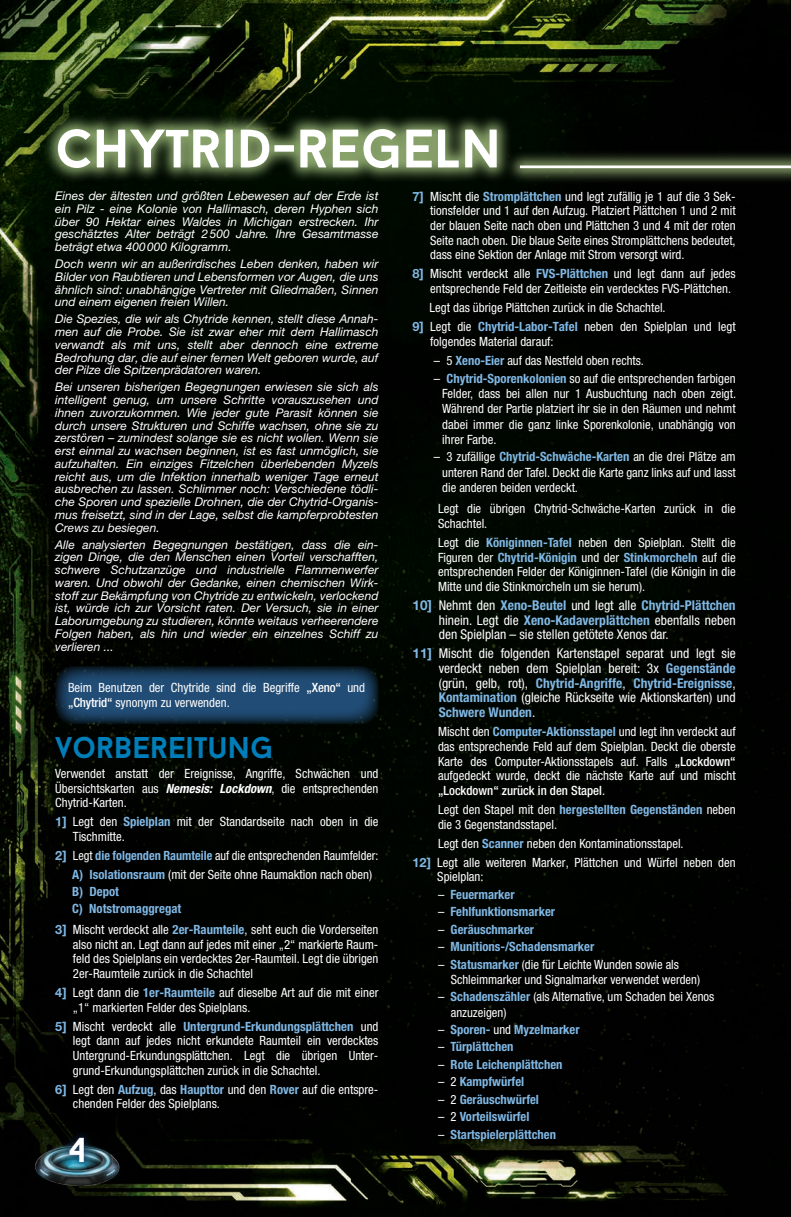
<style>
.page{position:relative;width:791px;height:1217px;background:#fff}
.page>*{position:absolute;margin:0;border:0;box-sizing:border-box;transform-origin:0 0}
.t1{font:700 54px "Baron Neue";color:#fff}
.t2{font:700 34.5px "Baron Neue";color:#fff}
.t3{font:700 30px "Baron Neue";color:#007eb9}
.t4{font:condensed 13.5px/14.7px "Helvetica Neue LT Pro";color:#fff;text-align:justify}
.t5{font:condensed 12.75px/14.7px "Helvetica Neue LT Pro";color:#fff}
.t6{font:700 condensed 12.75px/16.8px "Helvetica Neue LT Pro";color:#80b7e4}
.t7{font:condensed 12.75px/18.9px "Helvetica Neue LT Pro";color:#fff;scale:.96 1}
.t8{font:italic 12px/12.8px "Helvetica Neue LT Pro";color:#fff;text-align:justify}
.s1{font-weight:500}
.s2{font-weight:700;font-style:italic}
.s3{font-weight:700;font-stretch:normal;color:#80b7e4}
.s4{font-weight:700;color:#80b7e4}
.s5{font-weight:400;color:#fff}
</style>
<div class="page">
<img style="left:0;top:0;width:791px;height:1216px">
<img style="left:34px;top:1131px;width:86px;height:65px">
<div style="left:61px;top:1128px;width:32px;height:42px;background:#0f2748;opacity:.75"></div>
<div style="left:42px;top:113px;width:749px;height:71px;background:#b6d58e;opacity:.75"></div>
<hr style="left:520px;top:165px;width:271px;height:3px;background:#fff">
<svg style="left:55px;top:665px;width:323px;height:59px;background:#1a3d5e"></svg>
<h1 class="t1" style="left:55px;top:114px;width:447px">CHYTRID-REGELN</h1>
<p class="t8" style="left:55px;top:189px;width:325px">Eines der ältesten und größten Lebewesen auf der Erde ist ein Pilz - eine Kolonie von Hallimasch, deren Hyphen sich über 90 Hektar eines Waldes in Michigan erstrecken. Ihr geschätztes Alter beträgt 2500 Jahre. Ihre Gesamtmasse beträgt etwa 400000 Kilogramm.</p>
<p class="t8" style="left:55px;top:257px;width:325px">Doch wenn wir an außerirdisches Leben denken, haben wir Bilder von Raubtieren und Lebensformen vor Augen, die uns ähnlich sind: unabhängige Vertreter mit Gliedmaßen, Sinnen und einem eigenen freien Willen.</p>
<p class="t8" style="left:55px;top:312px;width:325px">Die Spezies, die wir als Chytride kennen, stellt diese Annah&shy;men auf die Probe. Sie ist zwar eher mit dem Hallimasch verwandt als mit uns, stellt aber dennoch eine extreme Bedrohung dar, die auf einer fernen Welt geboren wurde, auf der Pilze die Spitzenprädatoren waren.</p>
<p class="t8" style="left:55px;top:380px;width:325px">Bei unseren bisherigen Begegnungen erwiesen sie sich als intelligent genug, um unsere Schritte vorauszusehen und ihnen zuvorzukommen. Wie jeder gute Parasit können sie durch unsere Strukturen und Schiffe wachsen, ohne sie zu zerstören – zumindest solange sie es nicht wollen. Wenn sie erst einmal zu wachsen beginnen, ist es fast unmöglich, sie aufzuhalten. Ein einziges Fitzelchen überlebenden Myzels reicht aus, um die Infektion innerhalb weniger Tage erneut ausbrechen zu lassen. Schlimmer noch: Verschiedene tödli&shy;che Sporen und spezielle Drohnen, die der Chytrid-Organis&shy;mus freisetzt, sind in der Lage, selbst die kampferprobtesten Crews zu besiegen.</p>
<p class="t8" style="left:55px;top:537px;width:325px">Alle analysierten Begegnungen bestätigen, dass die ein&shy;zigen Dinge, die den Menschen einen Vorteil verschafften, schwere Schutzanzüge und industrielle Flammenwerfer waren. Und obwohl der Gedanke, einen chemischen Wirk&shy;stoff zur Bekämpfung von Chytride zu entwickeln, verlockend ist, würde ich zur Vorsicht raten. Der Versuch, sie in einer Laborumgebung zu studieren, könnte weitaus verheerendere Folgen haben, als hin und wieder ein einzelnes Schiff zu verlieren ...</p>
<p class="t5" style="left:68px;top:680px;width:298px">Beim Benutzen der Chytride sind die Begriffe <span class="s1">„Xeno“</span> und <span class="s1">„Chytrid“</span> synonym zu verwenden.</p>
<h3 class="t3" style="left:55px;top:728px;width:220px">VORBEREITUNG</h3>
<p class="t5" style="left:55px;top:765px;width:325px;text-align:justify">Verwendet anstatt der Ereignisse, Angriffe, Schwächen und Übersichtskarten aus <span class="s2">Nemesis: Lockdown</span>, die entsprechenden Chytrid-Karten.</p>
<p class="t5" style="left:73px;top:814px;width:307px;text-indent:-18px"><span class="s3">1]</span> Legt den <span class="s4">Spielplan</span> mit der Standardseite nach oben in die<br>Tischmitte.</p>
<p class="t7" style="left:72px;top:845px;width:320px;text-indent:-17px"><span class="s3">2]</span> Legt <span class="s4">die folgenden Raumteile</span> auf die entsprechenden Raumfelder:<br><span class="s4">A) Isolationsraum</span> (mit der Seite ohne Raumaktion nach oben)</p>
<p class="t6" style="left:72px;top:882px;width:110px">B) Depot<br>C) Notstromaggregat</p>
<p class="t5" style="left:73px;top:921px;width:307px;text-align:justify;text-indent:-18px"><span class="s3">3]</span> Mischt verdeckt alle <span class="s4">2er-Raumteile</span>, seht euch die Vorderseiten also nicht an. Legt dann auf jedes mit einer „2“ markierte Raum&shy;feld des Spielplans ein verdecktes 2er-Raumteil. Legt die übrigen 2er-Raumteile zurück in die Schachtel</p>
<p class="t5" style="left:73px;top:984px;width:307px;text-indent:-18px"><span class="s3">4]</span> Legt dann die <span class="s4">1er-Raumteile</span> auf dieselbe Art auf die mit einer „1“ markierten Felder des Spielplans.</p>
<p class="t5" style="left:73px;top:1018px;width:307px;text-align:justify;text-indent:-18px"><span class="s3">5]</span> Mischt verdeckt alle <span class="s4">Untergrund-Erkundungsplättchen</span> und legt dann auf jedes nicht erkundete Raumteil ein verdecktes Untergrund-Erkundungsplättchen. Legt die übrigen Unter&shy;grund-Erkundungsplättchen zurück in die Schachtel.</p>
<p class="t5" style="left:73px;top:1081px;width:307px;text-indent:-18px"><span class="s3">6]</span> Legt den <span class="s4">Aufzug</span>, das <span class="s4">Haupttor</span> und den <span class="s4">Rover</span> auf die entspre&shy;chenden Felder des Spielplans.</p>
<p class="t5" style="left:430px;top:188px;width:307px;text-align:justify;text-indent:-18px"><span class="s3">7]</span> Mischt die <span class="s4">Stromplättchen</span> und legt zufällig je 1 auf die 3 Sek&shy;tionsfelder und 1 auf den Aufzug. Platziert Plättchen 1 und 2 mit der blauen Seite nach oben und Plättchen 3 und 4 mit der roten Seite nach oben. Die blaue Seite eines Stromplättchens bedeutet, dass eine Sektion der Anlage mit Strom versorgt wird.</p>
<p class="t5" style="left:430px;top:266px;width:307px;text-indent:-18px"><span class="s3">8]</span> Mischt verdeckt alle <span class="s4">FVS-Plättchen</span> und legt dann auf jedes entsprechende Feld der Zeitleiste ein verdecktes FVS-Plättchen.</p>
<p class="t5" style="left:412px;top:298px;width:325px;line-height:18.9px;text-indent:17px">Legt das übrige Plättchen zurück in die Schachtel.<br><span class="s3">9]</span> Legt die <span class="s4">Chytrid-Labor-Tafel</span> neben den Spielplan und legt</p>
<p class="t5" style="left:430px;top:333px;width:125px">folgendes Material darauf:</p>
<p class="t5" style="left:434px;top:353px;width:212px">– 5 <span class="s4">Xeno-Eier</span> auf das Nestfeld oben rechts.</p>
<p class="t5" style="left:442px;top:370px;width:295px;line-height:15.3px;text-align:justify;text-indent:-9px">– <span class="s4">Chytrid-Sporenkolonien</span> so auf die entsprechenden farbigen Felder, dass bei allen nur 1 Ausbuchtung nach oben zeigt.<br>Während der Partie platziert ihr sie in den Räumen und nehmt dabei immer die ganz linke Sporenkolonie, unabhängig von ihrer Farbe.</p>
<p class="t5" style="left:442px;top:449px;width:295px;line-height:15.3px;text-align:justify;text-indent:-9px">– 3 zufällige <span class="s4">Chytrid-Schwäche-Karten</span> an die drei Plätze am unteren Rand der Tafel. Deckt die Karte ganz links auf und lasst die anderen beiden verdeckt.</p>
<p class="t5" style="left:438px;top:501px;width:299px">Legt die übrigen Chytrid-Schwäche-Karten zurück in die<br>Schachtel.</p>
<p class="t5" style="left:438px;top:534px;width:299px;text-align:justify">Legt die <span class="s4">Königinnen-Tafel</span> neben den Spielplan. Stellt die Figuren der <span class="s4">Chytrid-Königin</span> und der <span class="s4">Stinkmorcheln</span> auf die entsprechenden Felder der Königinnen-Tafel (die Königin in die Mitte und die Stinkmorcheln um sie herum).</p>
<p class="t4" style="left:439px;top:597px;width:298px;text-indent:-26px"><span class="s3">10]</span> Nehmt den <span class="s4">Xeno-Beutel</span> und legt alle <span class="s4">Chytrid-Plättchen </span>hinein. Legt die <span class="s4">Xeno-Kadaverplättchen</span> ebenfalls neben den Spielplan – sie stellen getötete Xenos dar.</p>
<p class="t4" style="left:439px;top:646px;width:298px;text-indent:-26px"><span class="s3">11]</span> Mischt die folgenden Kartenstapel separat und legt sie verdeckt neben dem Spielplan bereit: 3x <span class="s4">Gegenstände </span>(grün, gelb, rot), <span class="s4">Chytrid-Angriffe</span>, <span class="s4">Chytrid-Ereignisse</span>, <span class="s4">Kontamination</span> (gleiche Rückseite wie Aktionskarten) und <span class="s4">Schwere Wunden</span>.</p>
<p class="t5" style="left:438px;top:724px;width:299px;text-align:justify">Mischt den <span class="s4">Computer-Aktionsstapel</span> und legt ihn verdeckt auf das entsprechende Feld auf dem Spielplan. Deckt die oberste Karte des Computer-Aktionsstapels auf. Falls <span class="s1">„Lockdown“ </span>aufgedeckt wurde, deckt die nächste Karte auf und mischt <span class="s1">„Lockdown“ zurück in den Stapel</span>.</p>
<p class="t5" style="left:438px;top:801px;width:299px">Legt den Stapel mit den <span class="s4">hergestellten Gegenständen</span> neben die 3 Gegenstandsstapel.</p>
<p class="t5" style="left:412px;top:833px;width:325px;line-height:18.9px;text-indent:26px">Legt den <span class="s4">Scanner</span> neben den Kontaminationsstapel.<br><span class="s3">12]</span> Legt alle weiteren Marker, Plättchen und Würfel neben den</p>
<p class="t5" style="left:437px;top:869px;width:48px">Spielplan:</p>
<p class="t6" style="left:438px;top:885px;width:78px"><span class="s5">–</span> Feuermarker</p>
<p class="t6" style="left:438px;top:903px;width:119px"><span class="s5">–</span> Fehlfunktionsmarker</p>
<p class="t6" style="left:438px;top:920px;width:98px"><span class="s5">–</span> Geräuschmarker</p>
<p class="t6" style="left:438px;top:937px;width:158px"><span class="s5">–</span> Munitions-/Schadensmarker</p>
<p class="t5" style="left:451px;top:955px;width:251px;line-height:15.3px;text-indent:-13px">– <span class="s4">Statusmarker</span> (die für Leichte Wunden sowie als<br>Schleimmarker und Signalmarker verwendet werden)</p>
<p class="t5" style="left:451px;top:988px;width:265px;line-height:15.3px;text-indent:-13px">– <span class="s4">Schadenszähler</span> (als Alternative, um Schaden bei Xenos anzuzeigen)</p>
<p class="t6" style="left:438px;top:1020px;width:143px"><span class="s5">–</span> Sporen- <span class="s5">und</span> Myzelmarker</p>
<p class="t6" style="left:438px;top:1038px;width:77px"><span class="s5">–</span> Türplättchen</p>
<p class="t6" style="left:438px;top:1055px;width:126px"><span class="s5">–</span> Rote Leichenplättchen</p>
<p class="t6" style="left:438px;top:1073px;width:88px"><span class="s5">– 2</span> Kampfwürfel</p>
<p class="t6" style="left:438px;top:1090px;width:102px"><span class="s5">– 2</span> Geräuschwürfel</p>
<p class="t6" style="left:438px;top:1108px;width:93px"><span class="s5">– 2</span> Vorteilswürfel</p>
<p class="t6" style="left:438px;top:1125px;width:119px"><span class="s5">–</span> Startspielerplättchen</p>
<h2 class="t2" style="left:69px;top:1127px;width:19px">4</h2>
</div>
